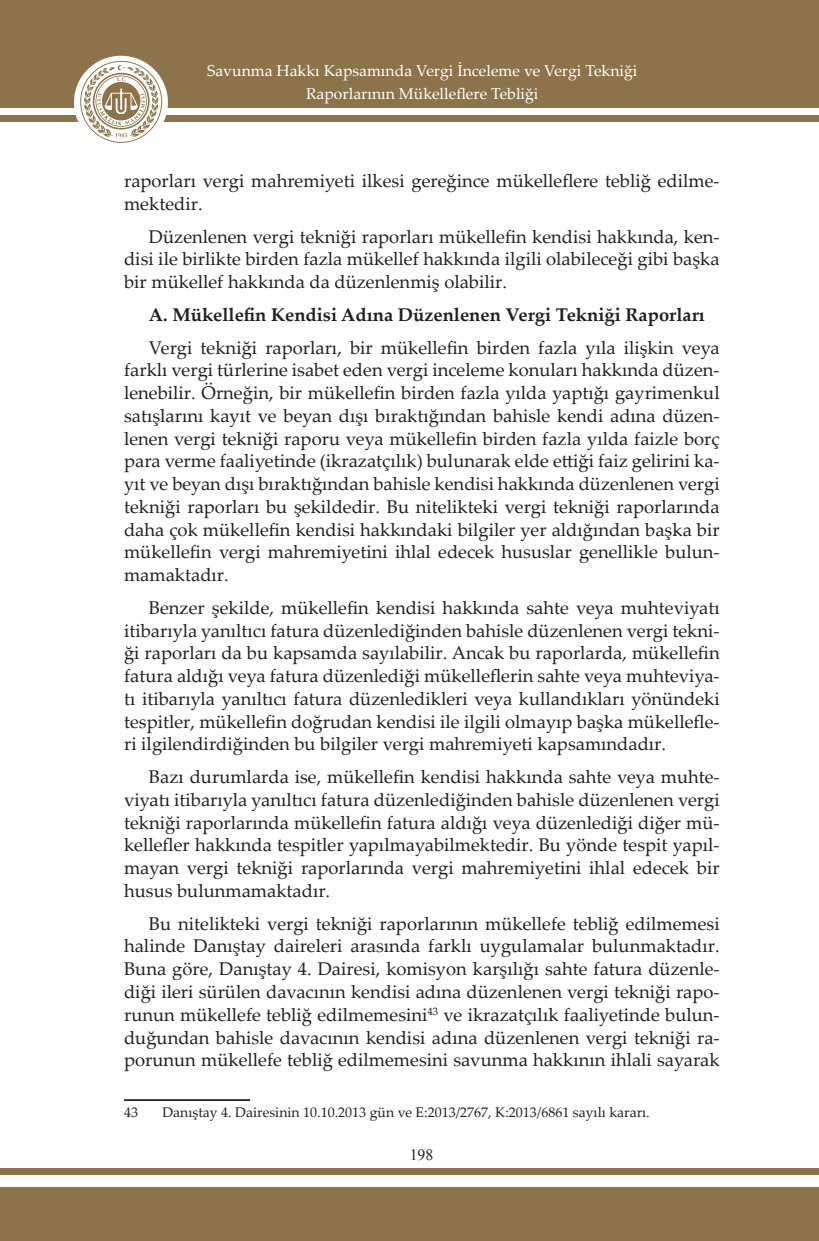
<style>
.page{position:relative;width:819px;height:1241px;background:#fff}
.page>*{position:absolute;margin:0;border:0;box-sizing:border-box;transform-origin:0 0}
.t1{font:18.38px/22.8px "Palatino Linotype";color:#231f20;text-align:justify}
.t2{font:700 18.38px "Palatino Linotype";color:#231f20}
.t3{font:15.75px/22.8px "Palatino Linotype";color:#fff;text-align:center}
.t4{font:15.75px "Times New Roman";color:#231f20}
.t5{font:14px "Palatino Linotype";color:#231f20}
</style>
<div class="page">
<div style="left:0;top:0;width:819px;height:108px;background:#8d734a"></div>
<div style="left:0;top:1187px;width:819px;height:53px;background:#8d734a"></div>
<div style="left:0;top:116px;width:819px;height:6px;background:#8d734a"></div>
<div style="left:0;top:1167px;width:819px;height:6px;background:#8d734a"></div>
<div style="left:74px;top:56px;width:94px;height:93px;background:#fff;border-radius:50%"></div>
<svg style="left:80px;top:61px;width:82px;height:82px"></svg>
<hr style="left:124px;top:1098px;width:126px;height:2px;background:#231f20">
<p class="t3" style="left:207px;top:59px;width:432px">Savunma Hakkı Kapsamında Vergi İnceleme ve Vergi Tekniği<br>Raporlarının Mükelleflere Tebliği</p>
<p class="t1" style="left:124px;top:169px;width:597px">raporları vergi mahremiyeti ilkesi gereğince mükelleflere tebliğ edilme&shy;mektedir.</p>
<p class="t1" style="left:124px;top:224px;width:597px;text-indent:25px">Düzenlenen vergi tekniği raporları mükellefin kendisi hakkında, ken&shy;disi ile birlikte birden fazla mükellef hakkında ilgili olabileceği gibi başka bir mükellef hakkında da düzenlenmiş olabilir.</p>
<p class="t2" style="left:149px;top:301px;width:557px">A. Mükellefin Kendisi Adına Düzenlenen Vergi Tekniği Raporları</p>
<p class="t1" style="left:124px;top:335px;width:597px;text-indent:25px">Vergi tekniği raporları, bir mükellefin birden fazla yıla ilişkin veya farklı vergi türlerine isabet eden vergi inceleme konuları hakkında düzen&shy;lenebilir. Örneğin, bir mükellefin birden fazla yılda yaptığı gayrimenkul satışlarını kayıt ve beyan dışı bıraktığından bahisle kendi adına düzen&shy;lenen vergi tekniği raporu veya mükellefin birden fazla yılda faizle borç para verme faaliyetinde (ikrazatçılık) bulunarak elde ettiği faiz gelirini ka&shy;yıt ve beyan dışı bıraktığından bahisle kendisi hakkında düzenlenen vergi tekniği raporları bu şekildedir. Bu nitelikteki vergi tekniği raporlarında daha çok mükellefin kendisi hakkındaki bilgiler yer aldığından başka bir mükellefin vergi mahremiyetini ihlal edecek hususlar genellikle bulun&shy;mamaktadır.</p>
<p class="t1" style="left:124px;top:595px;width:597px;text-indent:25px">Benzer şekilde, mükellefin kendisi hakkında sahte veya muhteviyatı itibarıyla yanıltıcı fatura düzenlediğinden bahisle düzenlenen vergi tekni&shy;ği raporları da bu kapsamda sayılabilir. Ancak bu raporlarda, mükellefin fatura aldığı veya fatura düzenlediği mükelleflerin sahte veya muhteviya&shy;tı itibarıyla yanıltıcı fatura düzenledikleri veya kullandıkları yönündeki tespitler, mükellefin doğrudan kendisi ile ilgili olmayıp başka mükellefle&shy;ri ilgilendirdiğinden bu bilgiler vergi mahremiyeti kapsamındadır.</p>
<p class="t1" style="left:124px;top:764px;width:597px;text-indent:25px">Bazı durumlarda ise, mükellefin kendisi hakkında sahte veya muhte&shy;viyatı itibarıyla yanıltıcı fatura düzenlediğinden bahisle düzenlenen vergi tekniği raporlarında mükellefin fatura aldığı veya düzenlediği diğer mü&shy;kellefler hakkında tespitler yapılmayabilmektedir. Bu yönde tespit yapıl&shy;mayan vergi tekniği raporlarında vergi mahremiyetini ihlal edecek bir husus bulunmamaktadır.</p>
<p class="t1" style="left:124px;top:911px;width:597px;text-indent:25px">Bu nitelikteki vergi tekniği raporlarının mükellefe tebliğ edilmemesi halinde Danıştay daireleri arasında farklı uygulamalar bulunmaktadır.<br>Buna göre, Danıştay 4. Dairesi, komisyon karşılığı sahte fatura düzenle&shy;diği ileri sürülen davacının kendisi adına düzenlenen vergi tekniği rapo&shy;runun mükellefe tebliğ edilmemesini<sup>43</sup> ve ikrazatçılık faaliyetinde bulun&shy;duğundan bahisle davacının kendisi adına düzenlenen vergi tekniği ra&shy;porunun mükellefe tebliğ edilmemesini savunma hakkının ihlali sayarak</p>
<p class="t5" style="left:124px;top:1101px;width:15px">43</p>
<p class="t5" style="left:162px;top:1101px;width:489px">Danıştay 4. Dairesinin 10.10.2013 gün ve E:2013/2767, K:2013/6861 sayılı kararı.</p>
<p class="t4" style="left:409px;top:1143px;width:25px">198</p>
</div>
